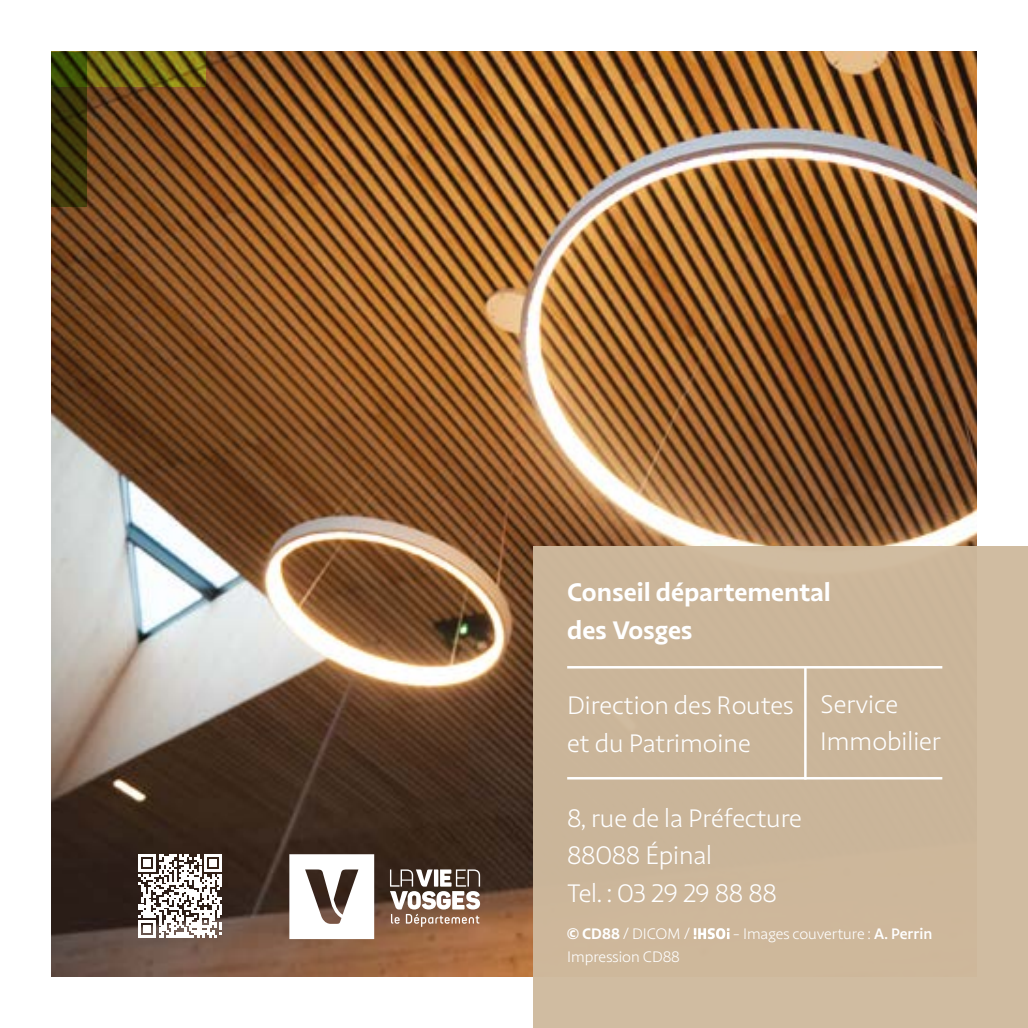
<style>
.page{position:relative;width:1028px;height:1028px;background:#fff}
.page>*{position:absolute;margin:0;border:0;box-sizing:border-box;transform-origin:0 0}
.t1{font:300 25px/37.5px "Highgate";color:#fff}
.t2{font:700 25px/37.5px "Highgate";letter-spacing:-.005em;color:#fff}
.t3{font:300 15px "Highgate";color:#fff}
.s1{font-weight:700}
.s2{font-weight:600}
</style>
<div class="page">
<img style="left:51px;top:51px;width:925px;height:925px">
<div style="left:533px;top:546px;width:495px;height:482px;background:#cfba9e"></div>
<hr style="left:567px;top:666px;width:375px;height:2px;background:#fff">
<hr style="left:567px;top:777px;width:375px;height:2px;background:#fff">
<svg style="left:390px;top:869px;width:90px;height:57px"></svg>
<svg style="left:289px;top:854px;width:85px;height:85px"></svg>
<hr style="left:804px;top:667px;width:2px;height:112px;background:#fff">
<svg style="left:138px;top:854px;width:84px;height:83px"></svg>
<svg style="left:51px;top:51px;width:155px;height:36px;background:#6b6113"></svg>
<svg style="left:51px;top:52px;width:36px;height:154px;background:#353408"></svg>
<svg style="left:693px;top:928px;width:36px;height:11px"></svg>
<p class="t2" style="left:567px;top:574px;width:265px">Conseil départemental des Vosges</p>
<p class="t1" style="left:567px;top:686px;width:228px">Direction des Routes et du Patrimoine</p>
<p class="t1" style="left:820px;top:685px;width:122px">Service<br>Immobilier</p>
<p class="t1" style="left:567px;top:798px;width:236px">8, rue de la Préfecture<br>88088 Épinal<br>Tel. : 03 29 29 88 88</p>
<p class="t3" style="left:567px;top:924px;width:124px"><span class="s1">© CD88</span> / DICOM /</p>
<p class="t3" style="left:733px;top:924px;width:201px">- Images couverture : <span class="s2">A. Perrin</span></p>
<p class="t3" style="left:567px;top:946px;width:114px">Impression CD88</p>
</div>
